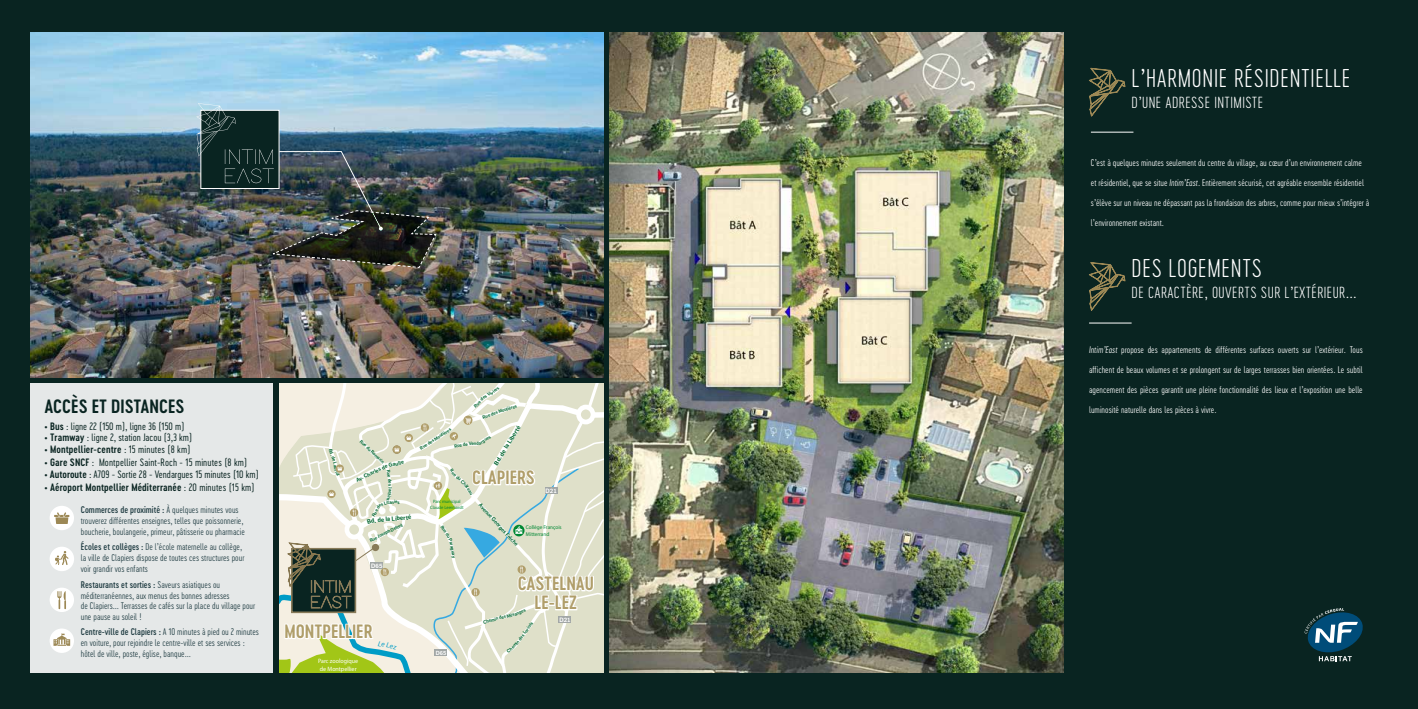
<style>
.page{position:relative;width:1418px;height:709px;background:#fff}
.page>*{position:absolute;margin:0;border:0;box-sizing:border-box;transform-origin:0 0}
.t1{font:24px "Cervo Neue Thin Neue";letter-spacing:.03em;color:#fff}
.t2{font:18px/19px "Cervo Neue Semi Bold Neue";color:#b09e6a;text-align:center}
.t3{font:18px "Cervo Neue Semi Bold Neue";color:#092421}
.t4{font:15px "Cervo Neue Thin Neue";letter-spacing:.03em;color:#fff}
.t5{font:10px "Cervo Neue Light Neue";color:#092421}
.t6{font:10px "Cervo Neue Semi Bold Neue";letter-spacing:.01em;color:#092421}
.t7{font:9px "Cervo Neue Extra Light Neue";color:#fff}
.t8{font:9px/10.8px "Cervo Neue Extra Light Neue";color:#1d3a40}
.t9{font:9px "Cervo Neue Medium Neue";color:#1d3a40}
.t10{font:italic 7px "Dagny Pro";color:#009cc6}
.t11{font:500 6.2px/7.5px "Korolev";color:#fff;scale:.96 1}
.t12{font:700 6.2px "Dagny Pro";color:#00652d;scale:.96 1}
.t13{font:700 6.2px "Dagny Pro";letter-spacing:.01em;color:#fff;scale:.96 1}
.t14{font:700 6.1px "Dagny Pro";color:#00652d}
.t15{font:700 5.8px "Dagny Pro";color:#fff;scale:.96 1}
.t16{font:700 5.5px/6.6px "Korolev";color:#008834;scale:.96 1}
.t17{font:500 5.5px "Korolev";color:#fff;scale:.96 1}
.t18{font:700 5.5px "Dagny Pro";color:#00652d}
.t19{font:700 5.4px "Dagny Pro";color:#00652d}
.t20{font:700 4.7px "Dagny Pro";color:#00652d}
.t21{font:700 4.7px/5.6px "Korolev";color:#008834;text-align:center;scale:.96 1}
.t22{font:700 4.7px "Dagny Pro";color:#00652d;scale:.96 1}
.t23{font:700 4.6px "Dagny Pro";color:#00652d}
.t24{font:700 4.5px "Dagny Pro";color:#00652d;scale:1.04 1}
.t25{font:700 4.5px "Dagny Pro";color:#00652d}
.s1{font-family:"Cervo Neue Semi Bold Neue"}
.s2{font-family:"Cervo Neue Light Neue"}
.s3{font-family:"Cervo Neue Extra Light Neue"}
.s4{font-family:"Cervo Neue Medium Neue"}
.s5{font-style:italic}
</style>
<div class="page">
<div style="left:0;top:0;width:1417px;height:709px;background:#092421"></div>
<img style="left:31px;top:33px;width:573px;height:344px">
<img style="left:609px;top:33px;width:454px;height:639px">
<hr style="left:1090px;top:132px;width:43px;height:1px;background:#fff">
<div style="left:31px;top:383px;width:242px;height:289px;background:#e5e8e8"></div>
<div style="left:50px;top:546px;width:24px;height:25px;background:#fff;border-radius:50%"></div>
<svg style="left:55px;top:551px;width:14px;height:14px"></svg>
<div style="left:50px;top:506px;width:24px;height:24px;background:#fff;border-radius:50%"></div>
<svg style="left:54px;top:512px;width:15px;height:12px"></svg>
<div style="left:50px;top:587px;width:24px;height:25px;background:#fff;border-radius:50%"></div>
<svg style="left:57px;top:591px;width:9px;height:18px"></svg>
<hr style="left:1089px;top:323px;width:42px;height:1px;background:#fff">
<svg style="left:1089px;top:262px;width:36px;height:49px"></svg>
<svg style="left:1089px;top:68px;width:36px;height:49px"></svg>
<svg style="left:1304px;top:608px;width:59px;height:53px"></svg>
<div style="left:50px;top:628px;width:24px;height:25px;background:#fff;border-radius:50%"></div>
<svg style="left:53px;top:633px;width:17px;height:13px"></svg>
<img style="left:196px;top:103px;width:241px;height:165px">
<svg style="left:279px;top:383px;width:325px;height:290px;background:#dbdecb"></svg>
<h2 class="t3" style="left:44px;top:395px;width:142px">ACCÈS ET DISTANCES</h2>
<p class="t5" style="left:44px;top:419px;width:142px">• <span class="s1">Bus</span> : ligne 22 (150 m), ligne 36 (150 m)</p>
<p class="t5" style="left:44px;top:431px;width:149px">• <span class="s1">Tramway</span> : ligne 2, station Jacou (3,3 km)</p>
<p class="t6" style="left:44px;top:443px;width:147px"><span class="s2">•</span> Montpellier-centre <span class="s2">: 15 minutes (8 km)</span></p>
<p class="t5" style="left:44px;top:455px;width:204px">• <span class="s1">Gare SNCF</span> : Montpellier Saint-Roch - 15 minutes (8 km)</p>
<p class="t5" style="left:44px;top:468px;width:216px">• <span class="s1">Autoroute</span> : A709 - Sortie 28 - Vendargues 15 minutes (10 km)</p>
<p class="t6" style="left:44px;top:480px;width:212px"><span class="s2">•</span> Aéroport Montpellier Méditerranée <span class="s2">: 20 minutes (15 km)</span></p>
<p class="t9" style="left:81px;top:503px;width:159px">Commerces de proximité : <span class="s3">À quelques minutes vous</span></p>
<p class="t8" style="left:81px;top:515px;width:166px">trouverez différentes enseignes, telles que poissonnerie, boucherie, boulangerie, primeur, pâtisserie ou pharmacie</p>
<p class="t8" style="left:81px;top:541px;width:165px"><span class="s4">Écoles et collèges :</span> De l’école maternelle au collège, la ville de Clapiers dispose de toutes ces structures pour voir grandir vos enfants</p>
<p class="t9" style="left:81px;top:578px;width:141px">Restaurants et sorties : <span class="s3">Saveurs asiatiques ou</span></p>
<p class="t8" style="left:81px;top:590px;width:176px">méditerranéennes, aux menus des bonnes adresses<br>de Clapiers... Terrasses de cafés sur la place du village pour une pause au soleil !</p>
<p class="t8" style="left:81px;top:626px;width:180px"><span class="s4">Centre-ville de Clapiers :</span> A 10 minutes à pied ou 2 minutes en voiture, pour rejoindre le centre-ville et ses services : hôtel de ville, poste, église, banque...</p>
<p class="t23" style="left:362px;top:438px;width:33px;rotate:44deg">Rue du Romarin</p>
<p class="t18" style="left:384px;top:463px;width:21px;rotate:-14deg">e G aulle</p>
<p class="t24" style="left:391px;top:469px;width:13px;rotate:82deg">Rue d</p>
<p class="t24" style="left:393px;top:481px;width:11px;rotate:87deg">es Ja</p>
<p class="t25" style="left:393px;top:492px;width:12px;rotate:104deg">rd ni s</p>
<p class="t19" style="left:355px;top:477px;width:33px;rotate:-26deg">Av. Charles d</p>
<p class="t22" style="left:394px;top:499px;width:3px">i</p>
<p class="t23" style="left:370px;top:515px;width:13px;rotate:-60deg">Rue d</p>
<p class="t12" style="left:377px;top:516px;width:37px;rotate:-5deg">de la Liberté</p>
<p class="t20" style="left:369px;top:538px;width:38px;rotate:-26deg">Rue Joseph Delteil</p>
<p class="t13" style="left:371px;top:562px;width:13px">D65</p>
<p class="t23" style="left:419px;top:446px;width:38px;rotate:-33deg">Rue des Moulières</p>
<p class="t21" style="left:430px;top:498px;width:36px">Parc municipal<br>Claude Leenhardt</p>
<p class="t23" style="left:444px;top:524px;width:13px;rotate:57deg">Rue d</p>
<p class="t24" style="left:455px;top:547px;width:11px;rotate:80deg">guay</p>
<h2 class="t2" style="left:284px;top:622px;width:90px">MONTPELLIER</h2>
<p class="t11" style="left:318px;top:657px;width:43px">Parc zoologique de Montpellier</p>
<p class="t17" style="left:317px;top:664px;width:39px">Parc Zoologique</p>
<p class="t10" style="left:379px;top:639px;width:20px;rotate:11deg">Le Lez</p>
<p class="t15" style="left:436px;top:649px;width:12px">D65</p>
<p class="t20" style="left:482px;top:414px;width:37px;rotate:-19deg">Rue des Moulières</p>
<p class="t14" style="left:505px;top:441px;width:18px;rotate:-58deg">Libert</p>
<h2 class="t2" style="left:472px;top:468px;width:64px">CLAPIERS</h2>
<p class="t13" style="left:545px;top:487px;width:13px">D21</p>
<p class="t19" style="left:482px;top:501px;width:57px;rotate:48deg">Avenue G eorges Frêche</p>
<p class="t16" style="left:526px;top:524px;width:39px">Collège François<br>Mitterrand</p>
<p class="t20" style="left:482px;top:619px;width:20px;rotate:-16deg">Chemin d</p>
<h2 class="t2" style="left:517px;top:574px;width:78px">CASTELNAU<br>LE-LEZ</h2>
<p class="t23" style="left:523px;top:630px;width:9px;rotate:-54deg">orio</p>
<p class="t23" style="left:517px;top:638px;width:12px;rotate:-53deg">des L</p>
<p class="t13" style="left:559px;top:616px;width:13px">D21</p>
<h1 class="t1" style="left:1131px;top:63px;width:220px">L’HARMONIE RÉSIDENTIELLE</h1>
<h3 class="t4" style="left:1131px;top:93px;width:133px">D’UNE ADRESSE INTIMISTE</h3>
<p class="t7" style="left:1090px;top:157px;width:273px">C’est à quelques minutes seulement du centre du village, au cœur d’un environnement calme</p>
<p class="t7" style="left:1090px;top:177px;width:274px">et résidentiel, que se situe <span class="s5">Intim’East</span>. Entièrement sécurisé, cet agréable ensemble résidentiel</p>
<p class="t7" style="left:1090px;top:197px;width:280px">s’élève sur un niveau ne dépassant pas la frondaison des arbres, comme pour mieux s’intégrer à</p>
<p class="t7" style="left:1090px;top:217px;width:74px">l’environnement existant.</p>
<h1 class="t1" style="left:1131px;top:253px;width:132px">DES LOGEMENTS</h1>
<h3 class="t4" style="left:1131px;top:283px;width:226px">DE CARACTÈRE, OUVERTS SUR L’EXTÉRIEUR...</h3>
<p class="t7" style="left:1089px;top:344px;width:275px"><span class="s5">Intim’East</span> propose des appartements de différentes surfaces ouverts sur l’extérieur. Tous</p>
<p class="t7" style="left:1089px;top:364px;width:275px">affichent de beaux volumes et se prolongent sur de larges terrasses bien orientées. Le subtil</p>
<p class="t7" style="left:1089px;top:384px;width:275px">agencement des pièces garantit une pleine fonctionnalité des lieux et l’exposition une belle</p>
<p class="t7" style="left:1089px;top:404px;width:129px">luminosité naturelle dans les pièces à vivre.</p>
</div>
